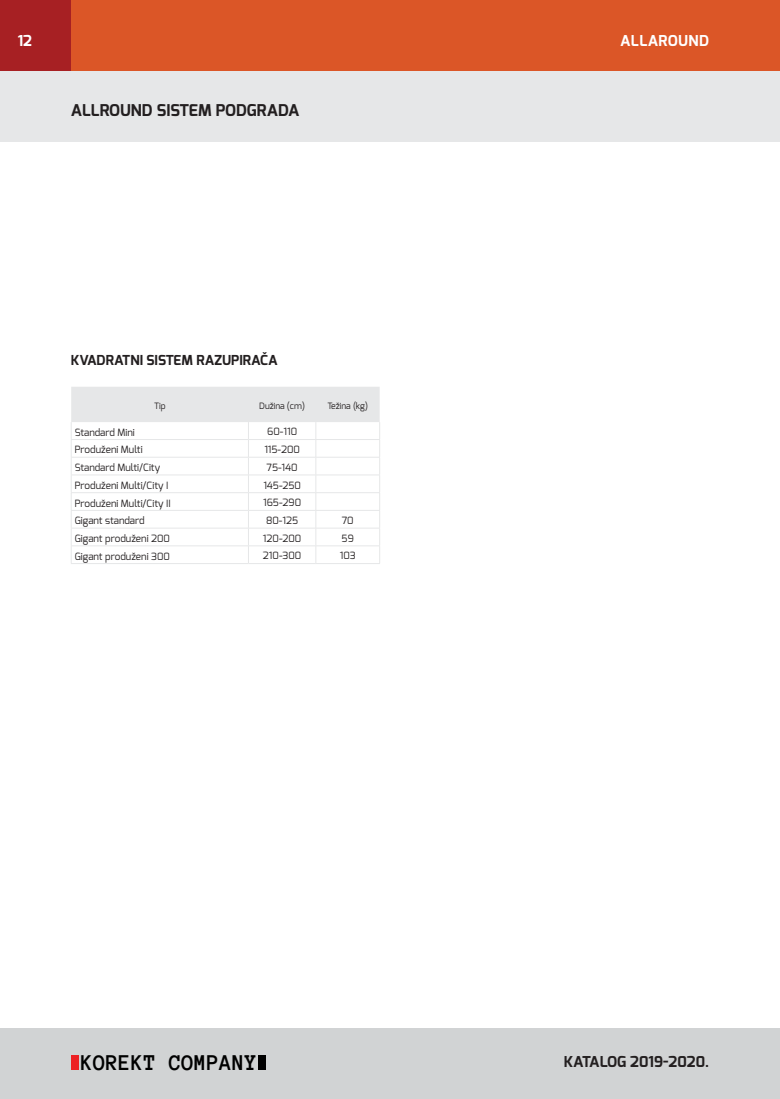
<style>
.page{position:relative;width:780px;height:1099px;background:#fff}
.page>*{position:absolute;margin:0;border:0;box-sizing:border-box;transform-origin:0 0}
.t1{font:700 23.12px "Anonymous Pro";color:#000}
.t2{font:700 16.25px "Exo";color:#231f20}
.t3{font:700 15px "Exo";color:#231f20}
.t4{font:700 15px "Exo";letter-spacing:.025em;color:#fff}
.t5{font:700 13.75px "Exo";color:#231f20}
.t6{font:10px "Exo";color:#231f20}
.t7{font:8.75px "Exo";color:#231f20}
</style>
<div class="page">
<div style="left:71px;top:0;width:709px;height:71px;background:#db5627"></div>
<div style="left:0;top:1028px;width:780px;height:70px;background:#d1d3d4"></div>
<div style="left:0;top:0;width:71px;height:71px;background:#a72023"></div>
<div style="left:71px;top:1055px;width:7px;height:15px;background:#ed2124"></div>
<div style="left:258px;top:1055px;width:8px;height:15px;background:#000"></div>
<svg style="left:71px;top:387px;width:309px;height:176px"></svg>
<hr style="left:71px;top:439px;width:177px;height:1px;background:#e6e7e8">
<hr style="left:248px;top:439px;width:68px;height:1px;background:#e6e7e8">
<hr style="left:316px;top:439px;width:64px;height:1px;background:#e6e7e8">
<hr style="left:71px;top:457px;width:177px;height:1px;background:#e6e7e8">
<hr style="left:248px;top:457px;width:68px;height:1px;background:#e6e7e8">
<hr style="left:316px;top:457px;width:64px;height:1px;background:#e6e7e8">
<hr style="left:71px;top:474px;width:177px;height:1px;background:#e6e7e8">
<hr style="left:248px;top:474px;width:68px;height:1px;background:#e6e7e8">
<hr style="left:316px;top:474px;width:64px;height:1px;background:#e6e7e8">
<hr style="left:71px;top:492px;width:177px;height:1px;background:#e6e7e8">
<hr style="left:248px;top:492px;width:68px;height:1px;background:#e6e7e8">
<hr style="left:316px;top:492px;width:64px;height:1px;background:#e6e7e8">
<hr style="left:71px;top:510px;width:177px;height:1px;background:#e6e7e8">
<hr style="left:248px;top:510px;width:68px;height:1px;background:#e6e7e8">
<hr style="left:316px;top:510px;width:64px;height:1px;background:#e6e7e8">
<hr style="left:71px;top:528px;width:177px;height:1px;background:#e6e7e8">
<hr style="left:248px;top:528px;width:68px;height:1px;background:#e6e7e8">
<hr style="left:316px;top:528px;width:64px;height:1px;background:#e6e7e8">
<hr style="left:71px;top:545px;width:177px;height:1px;background:#e6e7e8">
<hr style="left:248px;top:545px;width:68px;height:1px;background:#e6e7e8">
<hr style="left:316px;top:545px;width:64px;height:1px;background:#e6e7e8">
<hr style="left:71px;top:563px;width:177px;height:1px;background:#e6e7e8">
<hr style="left:248px;top:563px;width:68px;height:1px;background:#e6e7e8">
<hr style="left:316px;top:563px;width:64px;height:1px;background:#e6e7e8">
<div style="left:0;top:71px;width:780px;height:71px;background:#e6e7e8"></div>
<h3 class="t4" style="left:18px;top:31px;width:16px">12</h3>
<h3 class="t4" style="left:620px;top:31px;width:90px">ALLAROUND</h3>
<h2 class="t2" style="left:71px;top:99px;width:230px">ALLROUND SISTEM PODGRADA</h2>
<h3 class="t5" style="left:71px;top:351px;width:208px">KVADRATNI SISTEM RAZUPIRAČA</h3>
<p class="t7" style="left:154px;top:400px;width:13px">Tip</p>
<p class="t7" style="left:259px;top:400px;width:47px">Dužina (cm)</p>
<p class="t7" style="left:327px;top:400px;width:42px">Težina (kg)</p>
<p class="t6" style="left:75px;top:425px;width:62px">Standard Mini</p>
<p class="t6" style="left:267px;top:425px;width:31px">60-110</p>
<p class="t6" style="left:75px;top:443px;width:69px">Produženi Multi</p>
<p class="t6" style="left:264px;top:443px;width:37px">115-200</p>
<p class="t6" style="left:75px;top:461px;width:87px">Standard Multi/City</p>
<p class="t6" style="left:266px;top:461px;width:33px">75-140</p>
<p class="t6" style="left:75px;top:479px;width:95px">Produženi Multi/City I</p>
<p class="t6" style="left:263px;top:478px;width:39px">145-250</p>
<p class="t6" style="left:75px;top:496px;width:97px">Produženi Multi/City II</p>
<p class="t6" style="left:263px;top:496px;width:40px">165-290</p>
<p class="t6" style="left:75px;top:514px;width:71px">Gigant standard</p>
<p class="t6" style="left:266px;top:514px;width:33px">80-125</p>
<p class="t6" style="left:342px;top:514px;width:13px">70</p>
<p class="t6" style="left:75px;top:532px;width:97px">Gigant produženi 200</p>
<p class="t6" style="left:263px;top:531px;width:40px">120-200</p>
<p class="t6" style="left:341px;top:531px;width:14px">59</p>
<p class="t6" style="left:75px;top:549px;width:97px">Gigant produženi 300</p>
<p class="t6" style="left:263px;top:549px;width:40px">210-300</p>
<p class="t6" style="left:340px;top:549px;width:17px">103</p>
<h1 class="t1" style="left:81px;top:1049px;width:178px">KOREKT COMPANY</h1>
<h3 class="t3" style="left:563px;top:1052px;width:147px">KATALOG 2019-2020.</h3>
</div>
